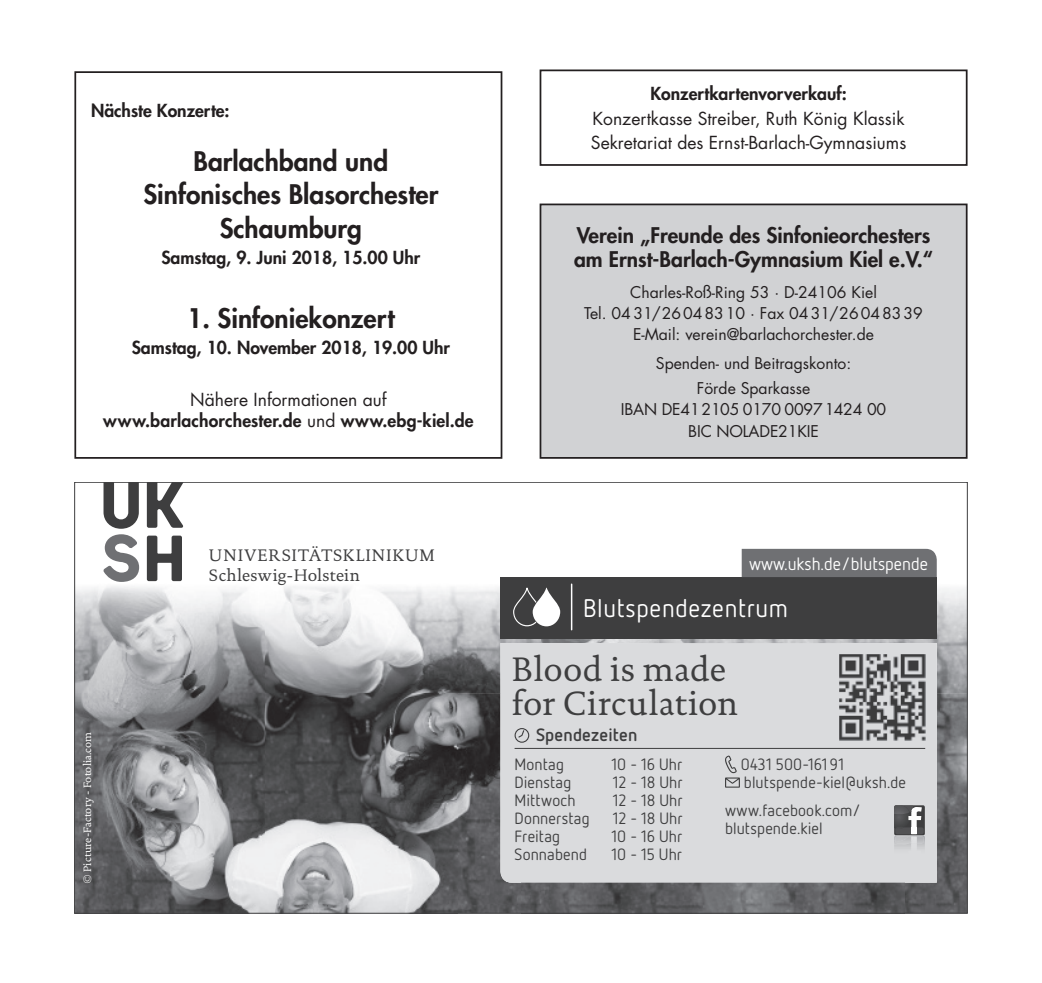
<style>
.page{position:relative;width:1042px;height:983px;background:#fff}
.page>*{position:absolute;margin:0;border:0;box-sizing:border-box;transform-origin:0 0}
.t1{font:34.48px/34.3px "DTL Documenta TOT";letter-spacing:.01em;color:#3e3e3f}
.t2{font:800 26.25px/33.2px "Futura";color:#231f20;text-align:center}
.t3{font:25.38px "Netto OT";letter-spacing:.025em;color:#fff}
.t4{font:800 21px/24.5px "Futura";color:#231f20}
.t5{font:17.85px "Netto OT";color:#fff}
.t6{font:700 17.85px "Netto OT";letter-spacing:.01em;color:#3e3e3f}
.t7{font:800 17.5px/21px "Futura";color:#231f20;text-align:center}
.t8{font:17.5px/24.5px "Futura";color:#231f20}
.t9{font:16.97px/20.3px "DTL Documenta TOT";letter-spacing:.03em;color:#3e3e3f}
.t10{font:16.28px/18px "Netto OT";letter-spacing:.005em;color:#3e3e3f}
.t11{font:15.75px/21px "Futura";color:#231f20;text-align:center}
.t12{font:10.85px "DTL Documenta TOT";color:#fff}
.s1{font-weight:400}
</style>
<div class="page">
<div style="left:74px;top:71px;width:428px;height:387px;border:2px solid #231f20"></div>
<img style="left:76px;top:586px;width:572px;height:107px">
<img style="left:648px;top:638px;width:192px;height:5px">
<img style="left:840px;top:588px;width:125px;height:105px">
<img style="left:76px;top:693px;width:445px;height:218px">
<img style="left:904px;top:693px;width:61px;height:218px">
<img style="left:521px;top:882px;width:383px;height:29px">
<svg style="left:103px;top:484px;width:36px;height:44px"></svg>
<svg style="left:147px;top:484px;width:37px;height:43px"></svg>
<svg style="left:103px;top:534px;width:36px;height:47px"></svg>
<svg style="left:147px;top:535px;width:35px;height:46px"></svg>
<div style="left:500px;top:577px;width:437px;height:61px;background:#3e3e3f"></div>
<div style="left:500px;top:643px;width:437px;height:239px;background:#dadbdd"></div>
<div style="left:742px;top:548px;width:195px;height:29px;background:#6f7073"></div>
<svg style="left:513px;top:587px;width:47px;height:39px"></svg>
<hr style="left:571px;top:584px;width:1px;height:45px;background:#fff">
<hr style="left:514px;top:748px;width:411px;height:1px;background:#3e3e3f">
<svg style="left:514px;top:727px;width:15px;height:15px"></svg>
<svg style="left:725px;top:755px;width:15px;height:32px"></svg>
<img style="left:839px;top:654px;width:86px;height:86px">
<svg style="left:886px;top:805px;width:48px;height:61px;background:#b6b7b9"></svg>
<div style="left:540px;top:204px;width:426px;height:254px;background:#d1d2d4"></div>
<div style="left:539px;top:203px;width:428px;height:255px;border:2px solid #231f20"></div>
<div style="left:539px;top:69px;width:428px;height:97px;border:2px solid #231f20"></div>
<p class="t7" style="left:91px;top:100px;width:140px">Nächste Konzerte:</p>
<h2 class="t2" style="left:143px;top:144px;width:296px">Barlachband und<br>Sinfonisches Blasorchester<br>Schaumburg</h2>
<p class="t7" style="left:161px;top:246px;width:260px">Samstag, 9. Juni 2018, 15.00 Uhr</p>
<h2 class="t2" style="left:187px;top:301px;width:209px">1. Sinfoniekonzert</h2>
<p class="t7" style="left:132px;top:336px;width:320px">Samstag, 10. November 2018, 19.00 Uhr</p>
<p class="t7" style="left:103px;top:388px;width:372px"><span class="s1">Nähere Informationen auf </span>www.barlachorchester.de <span class="s1">und</span> www.ebg-kiel.de</p>
<p class="t7" style="left:650px;top:83px;width:198px">Konzertkartenvorverkauf:</p>
<p class="t8" style="left:591px;top:106px;width:317px">Konzertkasse Streiber, Ruth König Klassik<br>Sekretariat des Ernst-Barlach-Gymnasiums</p>
<h3 class="t4" style="left:574px;top:222px;width:361px">Verein „Freunde des Sinfonieorchesters am Ernst-Barlach-Gymnasium Kiel e.V.“</h3>
<p class="t11" style="left:584px;top:281px;width:340px">Charles-Roß-Ring 53 · D-24106 Kiel<br>Tel. 0431/26048310 · Fax 0431/26048339<br>E-Mail: verein@barlachorchester.de</p>
<p class="t11" style="left:656px;top:349px;width:197px;line-height:25.9px">Spenden- und Beitragskonto:<br>Förde Sparkasse</p>
<p class="t11" style="left:621px;top:399px;width:267px">IBAN DE412105 0170 00971424 00<br>BIC NOLADE21KIE</p>
<p class="t12" style="left:81px;top:883px;width:154px;rotate:-90deg">© Picture-Factory - Fotolia.com</p>
<p class="t9" style="left:209px;top:544px;width:228px">UNIVERSITÄTSKLINIKUM<br>Schleswig-Holstein</p>
<p class="t5" style="left:749px;top:552px;width:180px">www.uksh.de/blutspende</p>
<h3 class="t3" style="left:583px;top:592px;width:206px">Blutspendezentrum</h3>
<h1 class="t1" style="left:512px;top:651px;width:228px">Blood is made for Circulation</h1>
<p class="t6" style="left:536px;top:723px;width:103px">Spendezeiten</p>
<p class="t10" style="left:514px;top:754px;width:51px">Montag</p>
<p class="t10" style="left:611px;top:754px;width:72px">10 - 16 Uhr</p>
<p class="t10" style="left:514px;top:772px;width:58px">Dienstag</p>
<p class="t10" style="left:613px;top:772px;width:71px">12 - 18 Uhr</p>
<p class="t10" style="left:514px;top:790px;width:63px">Mittwoch</p>
<p class="t10" style="left:613px;top:790px;width:71px">12 - 18 Uhr</p>
<p class="t10" style="left:514px;top:808px;width:76px">Donnerstag</p>
<p class="t10" style="left:613px;top:808px;width:71px">12 - 18 Uhr</p>
<p class="t10" style="left:514px;top:826px;width:47px">Freitag</p>
<p class="t10" style="left:611px;top:826px;width:72px">10 - 16 Uhr</p>
<p class="t10" style="left:514px;top:844px;width:74px">Sonnabend</p>
<p class="t10" style="left:611px;top:844px;width:72px">10 - 15 Uhr</p>
<p class="t10" style="left:741px;top:754px;width:167px">0431 500-161 91 blutspende-kiel@uksh.de</p>
<p class="t10" style="left:725px;top:800px;width:137px">www.facebook.com/ blutspende.kiel</p>
</div>
